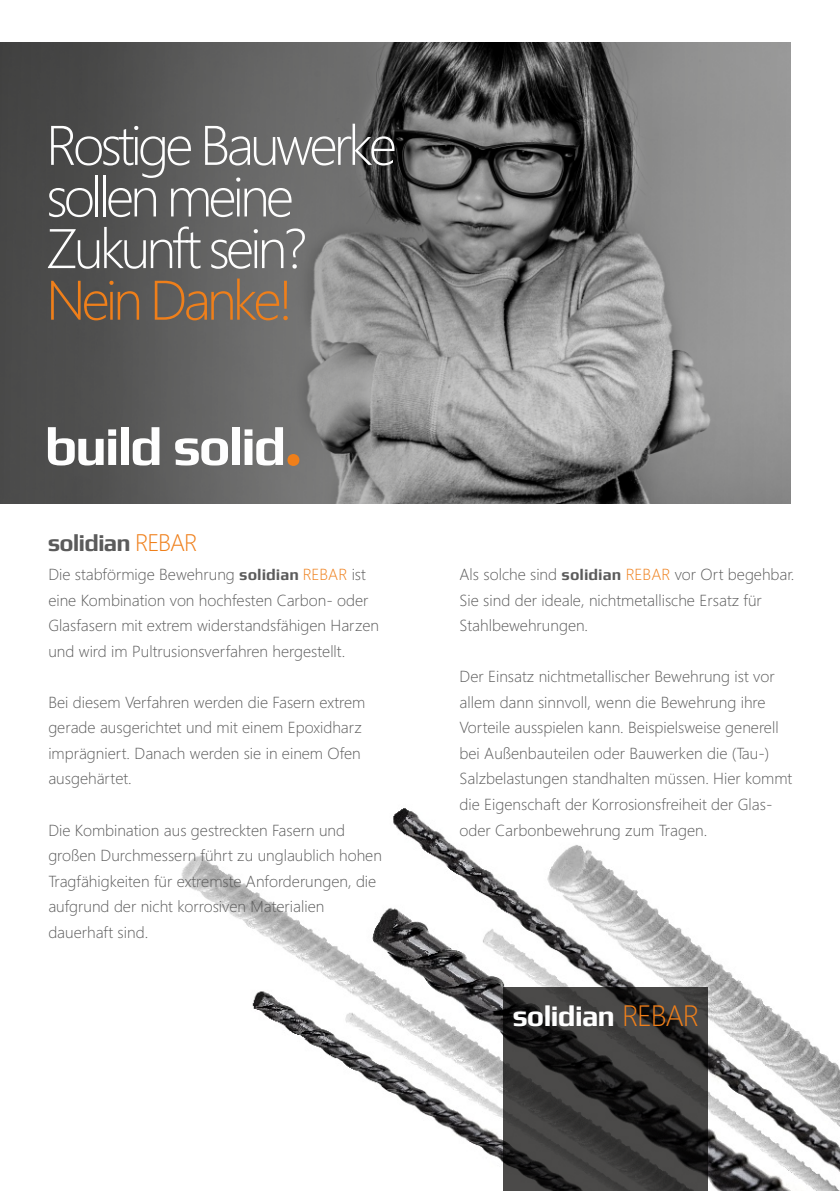
<style>
.page{position:relative;width:840px;height:1191px;background:#fff}
.page>*{position:absolute;margin:0;border:0;box-sizing:border-box;transform-origin:0 0}
.t1{font:300 55.6px/51.6px "Segoe UI";letter-spacing:-.07em;color:#fefefe}
.t2{font:300 55.6px "Segoe UI";letter-spacing:-.07em;color:#ef7f1a}
.t3{font:700 54px "Play";letter-spacing:-.045em;color:#fefefe}
.t4{font:700 29.4px "Play";letter-spacing:-.035em;color:#fefefe}
.t5{font:700 24px "Play";letter-spacing:-.04em;color:#5b5b5b}
.t6{font:300 16px/25.6px "Segoe UI";color:#5b5b5b}
.s1{font-family:"Arial Rounded MT Bold";font-weight:400;font-size:81px;color:#ef7f1a}
.s2{font-family:"Segoe UI";font-weight:300;color:#ef7f1a}
.s3{font-family:"Play";font-weight:700}
.s4{color:#ef7f1a}
</style>
<div class="page">
<img style="left:181px;top:808px;width:658px;height:383px">
<svg style="left:0;top:42px;width:789px;height:462px;background:#6f6f6f"></svg>
<div style="left:503px;top:987px;width:204px;height:204px;background:#2b2a29;opacity:.85"></div>
<h1 class="t1" style="left:46px;top:125px;width:352px">Rostige Bauwerke sollen meine<br>Zukunft sein?</h1>
<h1 class="t2" style="left:46px;top:279px;width:249px">Nein Danke!</h1>
<h2 class="t3" style="left:44px;top:414px;width:263px">build solid<span class="s1">.</span></h2>
<h3 class="t5" style="left:48px;top:528px;width:151px">solidian <span class="s2">REBAR</span></h3>
<p class="t6" style="left:48px;top:563px;width:332px">Die stabförmige Bewehrung <span class="s3">solidian</span> <span class="s4">REBAR</span> ist eine Kombination von hochfesten Carbon- oder Glasfasern mit extrem widerstandsfähigen Harzen und wird im Pultrusionsverfahren hergestellt.</p>
<p class="t6" style="left:48px;top:691px;width:318px">Bei diesem Verfahren werden die Fasern extrem gerade ausgerichtet und mit einem Epoxidharz imprägniert. Danach werden sie in einem Ofen ausgehärtet.</p>
<p class="t6" style="left:48px;top:818px;width:335px">Die Kombination aus gestreckten Fasern und großen Durchmessern führt zu unglaublich hohen Tragfähigkeiten für extremste Anforderungen, die aufgrund der nicht korrosiven Materialien dauerhaft sind.</p>
<p class="t6" style="left:459px;top:563px;width:336px">Als solche sind <span class="s3">solidian</span> <span class="s4">REBAR</span> vor Ort begehbar.<br>Sie sind der ideale, nichtmetallische Ersatz für<br>Stahlbewehrungen.</p>
<p class="t6" style="left:459px;top:665px;width:334px">Der Einsatz nichtmetallischer Bewehrung ist vor allem dann sinnvoll, wenn die Bewehrung ihre Vorteile ausspielen kann. Beispielsweise generell bei Außenbauteilen oder Bauwerken die (Tau-)<br>Salzbelastungen standhalten müssen. Hier kommt die Eigenschaft der Korrosionsfreiheit der Glas&shy;oder Carbonbewehrung zum Tragen.</p>
<h3 class="t4" style="left:512px;top:998px;width:188px">solidian <span class="s2">REBAR</span></h3>
</div>
